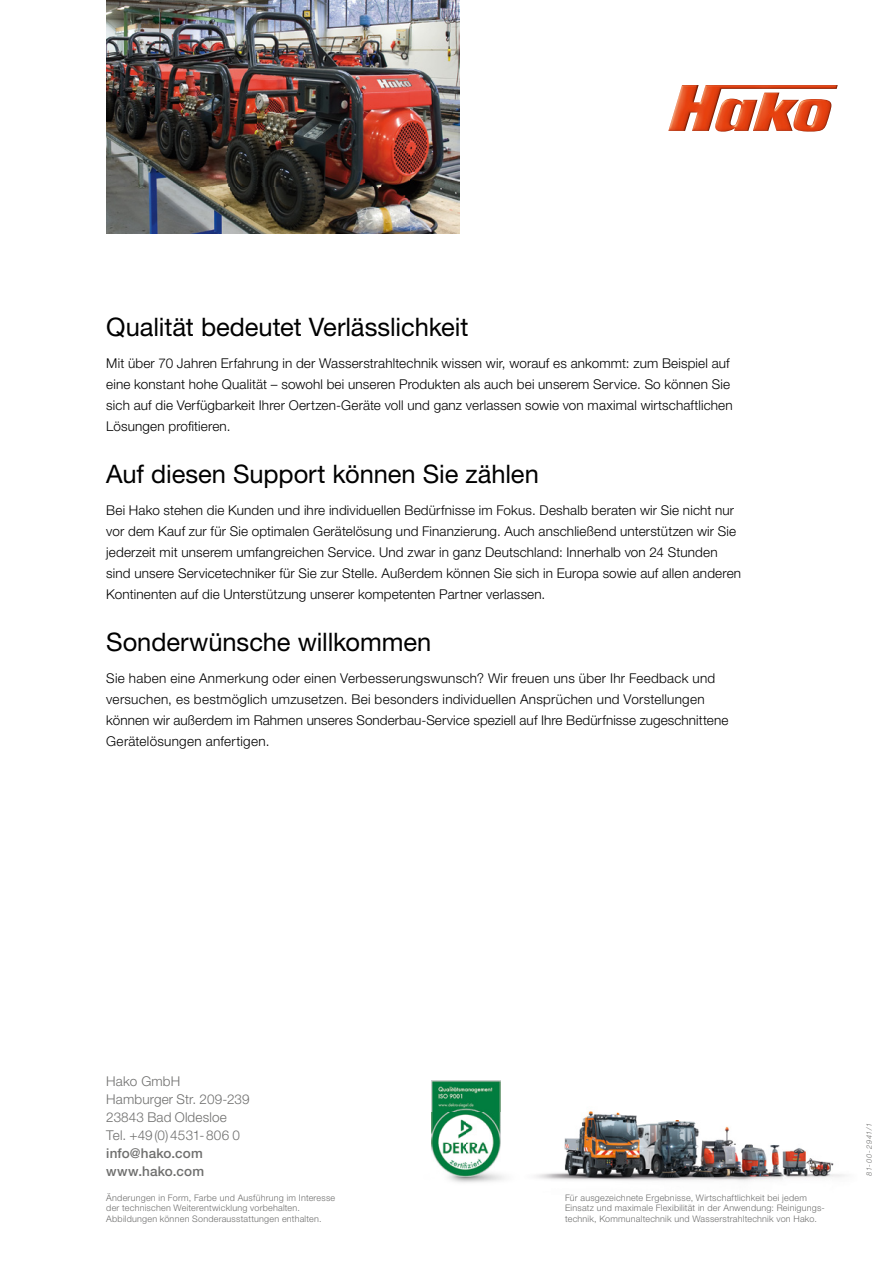
<style>
.page{position:relative;width:893px;height:1263px;background:#fff}
.page>*{position:absolute;margin:0;border:0;box-sizing:border-box;transform-origin:0 0}
.t1{font:25.5px "Helvetica Neue LT Std";letter-spacing:-.005em;color:#000}
.t2{font:300 13.5px/21px "Helvetica Neue LT Std";letter-spacing:.01em;color:#000}
.t3{font:300 13.5px/18px "Helvetica Neue LT Std";letter-spacing:.01em;color:#6f6f6e}
.t4{font:500 13.5px/18px "Helvetica Neue LT Std";letter-spacing:.01em;color:#6f6f6e}
.t5{font:300 9px/10.5px "Helvetica Neue LT Std";letter-spacing:.025em;color:#6f6f6e}
.t6{font:italic 300 7.5px "Helvetica Neue LT Std";letter-spacing:.095em;color:#6f6f6e}
</style>
<div class="page">
<img style="left:106px;top:0;width:354px;height:234px">
<img style="left:582px;top:1111px;width:55px;height:9px">
<img style="left:564px;top:1120px;width:270px;height:49px">
<img style="left:536px;top:1169px;width:309px;height:12px">
<img style="left:500px;top:1113px;width:1px;height:36px">
<img style="left:431px;top:1081px;width:69px;height:96px">
<img style="left:668px;top:85px;width:170px;height:47px">
<h1 class="t1" style="left:106px;top:312px;width:364px">Qualität bedeutet Verlässlichkeit</h1>
<p class="t2" style="left:106px;top:352px;width:628px">Mit über 70 Jahren Erfahrung in der Wasserstrahltechnik wissen wir, worauf es ankommt: zum Beispiel auf eine konstant hohe Qualität – sowohl bei unseren Produkten als auch bei unserem Service. So können Sie sich auf die Verfügbarkeit Ihrer Oertzen-Geräte voll und ganz verlassen sowie von maximal wirtschaftlichen Lösungen profitieren.</p>
<h1 class="t1" style="left:106px;top:459px;width:434px">Auf diesen Support können Sie zählen</h1>
<p class="t2" style="left:106px;top:499px;width:636px">Bei Hako stehen die Kunden und ihre individuellen Bedürfnisse im Fokus. Deshalb beraten wir Sie nicht nur vor dem Kauf zur für Sie optimalen Gerätelösung und Finanzierung. Auch anschließend unterstützen wir Sie jederzeit mit unserem umfangreichen Service. Und zwar in ganz Deutschland: Innerhalb von 24 Stunden sind unsere Servicetechniker für Sie zur Stelle. Außerdem können Sie sich in Europa sowie auf allen anderen Kontinenten auf die Unterstützung unserer kompetenten Partner verlassen.</p>
<h1 class="t1" style="left:106px;top:627px;width:326px">Sonderwünsche willkommen</h1>
<p class="t2" style="left:106px;top:667px;width:623px">Sie haben eine Anmerkung oder einen Verbesserungswunsch? Wir freuen uns über Ihr Feedback und versuchen, es bestmöglich umzusetzen. Bei besonders individuellen Ansprüchen und Vorstellungen können wir außerdem im Rahmen unseres Sonderbau-Service speziell auf Ihre Bedürfnisse zugeschnittene Gerätelösungen anfertigen.</p>
<p class="t3" style="left:106px;top:1072px;width:145px">Hako GmbH<br>Hamburger Str. 209-239<br>23843 Bad Oldesloe<br>Tel. +49 (0) 45 31- 806 0</p>
<p class="t4" style="left:106px;top:1144px;width:99px">info@hako.com www.hako.com</p>
<p class="t5" style="left:106px;top:1192px;width:230px">Änderungen in Form, Farbe und Ausführung im Interesse der technischen Weiterentwicklung vorbehalten.<br>Abbildungen können Sonderausstattungen enthalten.</p>
<p class="t5" style="left:565px;top:1192px;width:261px">Für ausgezeichnete Ergebnisse, Wirtschaftlichkeit bei jedem<br>Einsatz und maximale Flexibilität in der Anwendung: Reinigungs&shy;technik, Kommunaltechnik und Wasserstrahltechnik von Hako.</p>
<p class="t6" style="left:865px;top:1176px;width:55px;rotate:-90deg">81-00-2941/1</p>
</div>
